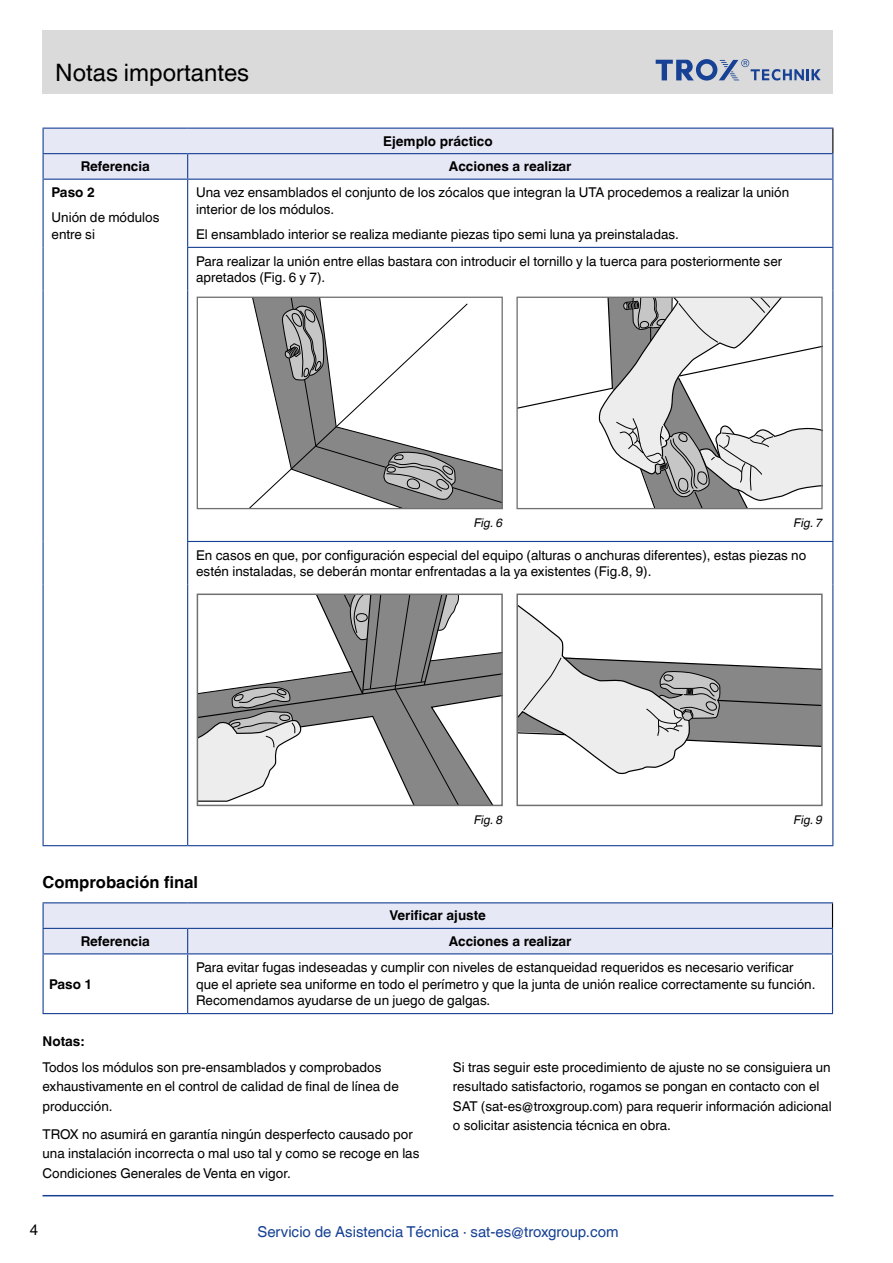
<style>
.page{position:relative;width:893px;height:1263px;background:#fff}
.page>*{position:absolute;margin:0;border:0;box-sizing:border-box;transform-origin:0 0}
.t1{font:24px "TROX Helvetica";color:#000}
.t2{font:700 16.5px "TROX Helvetica";color:#000}
.t3{font:15px "TROX Helvetica";color:#164194}
.t4{font:15px "TROX Helvetica";color:#000}
.t5{font:13.5px/19.5px "TROX Helvetica";color:#000}
.t6{font:700 13.5px "TROX Helvetica";color:#000}
.t7{font:italic 12px "TROX Helvetica";color:#000}
</style>
<div class="page">
<hr style="left:43px;top:1195px;width:790px;height:1px;background:#164194">
<div style="left:43px;top:30px;width:790px;height:64px;background:#dadada"></div>
<svg style="left:656px;top:59px;width:165px;height:22px"></svg>
<hr style="left:43px;top:179px;width:145px;height:1px;background:#164194">
<hr style="left:43px;top:180px;width:1px;height:67px;background:#164194">
<hr style="left:188px;top:179px;width:645px;height:1px;background:#164194">
<hr style="left:187px;top:180px;width:1px;height:67px;background:#164194">
<hr style="left:832px;top:180px;width:1px;height:67px;background:#164194">
<hr style="left:43px;top:247px;width:1px;height:44px;background:#164194">
<hr style="left:187px;top:248px;width:1px;height:43px;background:#164194">
<hr style="left:832px;top:248px;width:1px;height:43px;background:#164194">
<hr style="left:43px;top:291px;width:1px;height:250px;background:#164194">
<hr style="left:187px;top:291px;width:1px;height:250px;background:#164194">
<hr style="left:832px;top:291px;width:1px;height:250px;background:#164194">
<hr style="left:43px;top:541px;width:1px;height:44px;background:#164194">
<hr style="left:187px;top:541px;width:646px;height:1px;background:#164194">
<hr style="left:187px;top:542px;width:1px;height:43px;background:#164194">
<hr style="left:832px;top:542px;width:1px;height:43px;background:#164194">
<hr style="left:43px;top:585px;width:1px;height:260px;background:#164194">
<hr style="left:187px;top:585px;width:1px;height:260px;background:#164194">
<hr style="left:832px;top:585px;width:1px;height:260px;background:#164194">
<hr style="left:43px;top:845px;width:145px;height:1px;background:#164194">
<hr style="left:188px;top:845px;width:645px;height:1px;background:#164194">
<svg style="left:43px;top:128px;width:790px;height:51px;background:#dcdff0"></svg>
<hr style="left:187px;top:247px;width:646px;height:1px;background:#164194">
<svg style="left:250px;top:299px;width:251px;height:208px"></svg>
<div style="left:197px;top:297px;width:306px;height:212px;border:1px solid #706f6f"></div>
<svg style="left:200px;top:596px;width:300px;height:207px"></svg>
<div style="left:197px;top:593px;width:306px;height:213px;border:2px solid #706f6f"></div>
<svg style="left:518px;top:299px;width:303px;height:208px"></svg>
<div style="left:516px;top:297px;width:307px;height:212px;border:1px solid #706f6f"></div>
<svg style="left:519px;top:605px;width:301px;height:170px"></svg>
<div style="left:516px;top:593px;width:307px;height:213px;border:2px solid #706f6f"></div>
<hr style="left:43px;top:902px;width:145px;height:1px;background:#164194">
<hr style="left:188px;top:902px;width:645px;height:1px;background:#164194">
<hr style="left:43px;top:954px;width:1px;height:59px;background:#164194">
<hr style="left:187px;top:954px;width:1px;height:59px;background:#164194">
<hr style="left:832px;top:954px;width:1px;height:59px;background:#164194">
<hr style="left:43px;top:1013px;width:145px;height:1px;background:#164194">
<hr style="left:188px;top:1013px;width:645px;height:1px;background:#164194">
<svg style="left:43px;top:903px;width:790px;height:51px;background:#dcdff0"></svg>
<h1 class="t1" style="left:55px;top:59px;width:196px">Notas importantes</h1>
<p class="t6" style="left:383px;top:133px;width:111px">Ejemplo práctico</p>
<p class="t6" style="left:81px;top:159px;width:71px">Referencia</p>
<p class="t6" style="left:449px;top:159px;width:124px">Acciones a realizar</p>
<p class="t6" style="left:52px;top:185px;width:45px">Paso 2</p>
<p class="t5" style="left:52px;top:209px;width:109px;line-height:16.5px">Unión de módulos entre si</p>
<p class="t5" style="left:196px;top:184px;width:595px;line-height:16.5px">Una vez ensamblados el conjunto de los zócalos que integran la UTA procedemos a realizar la unión interior de los módulos.</p>
<p class="t5" style="left:196px;top:221px;width:587px;line-height:26.7px">El ensamblado interior se realiza mediante piezas tipo semi luna ya preinstaladas.<br>Para realizar la unión entre ellas bastara con introducir el tornillo y la tuerca para posteriormente ser</p>
<p class="t5" style="left:196px;top:268px;width:131px">apretados (Fig. 6 y 7).</p>
<p class="t7" style="left:473px;top:516px;width:34px">Fig.6</p>
<p class="t7" style="left:793px;top:516px;width:34px">Fig.7</p>
<p class="t5" style="left:196px;top:547px;width:612px;line-height:16.5px">En casos en que, por configuración especial del equipo (alturas o anchuras diferentes), estas piezas no estén instaladas, se deberán montar enfrentadas a la ya existentes (Fig.8, 9).</p>
<p class="t2" style="left:43px;top:872px;width:157px">Comprobación final</p>
<p class="t7" style="left:473px;top:813px;width:34px">Fig.8</p>
<p class="t6" style="left:390px;top:908px;width:98px">Verificar ajuste</p>
<p class="t7" style="left:793px;top:813px;width:34px">Fig.9</p>
<p class="t6" style="left:81px;top:933px;width:71px">Referencia</p>
<p class="t6" style="left:449px;top:933px;width:124px">Acciones a realizar</p>
<p class="t6" style="left:49px;top:976px;width:45px">Paso 1</p>
<p class="t5" style="left:196px;top:959px;width:621px;line-height:16.5px">Para evitar fugas indeseadas y cumplir con niveles de estanqueidad requeridos es necesario verificar que el apriete sea uniforme en todo el perímetro y que la junta de unión realice correctamente su función.<br>Recomendamos ayudarse de un juego de galgas.</p>
<p class="t6" style="left:43px;top:1034px;width:43px">Notas:</p>
<p class="t5" style="left:43px;top:1057px;width:358px">Todos los módulos son pre-ensamblados y comprobados exhaustivamente en el control de calidad de final de línea de producción.</p>
<p class="t5" style="left:43px;top:1124px;width:378px">TROX no asumirá en garantía ningún desperfecto causado por una instalación incorrecta o mal uso tal y como se recoge en las<br>Condiciones Generales de Venta en vigor.</p>
<p class="t5" style="left:453px;top:1057px;width:380px">Si tras seguir este procedimiento de ajuste no se consiguiera un resultado satisfactorio, rogamos se pongan en contacto con el SAT (sat-es@troxgroup.com) para requerir información adicional o solicitar asistencia técnica en obra.</p>
<p class="t4" style="left:30px;top:1221px;width:10px">4</p>
<p class="t3" style="left:257px;top:1223px;width:363px">Servicio de Asistencia Técnica · sat-es@troxgroup.com</p>
</div>
